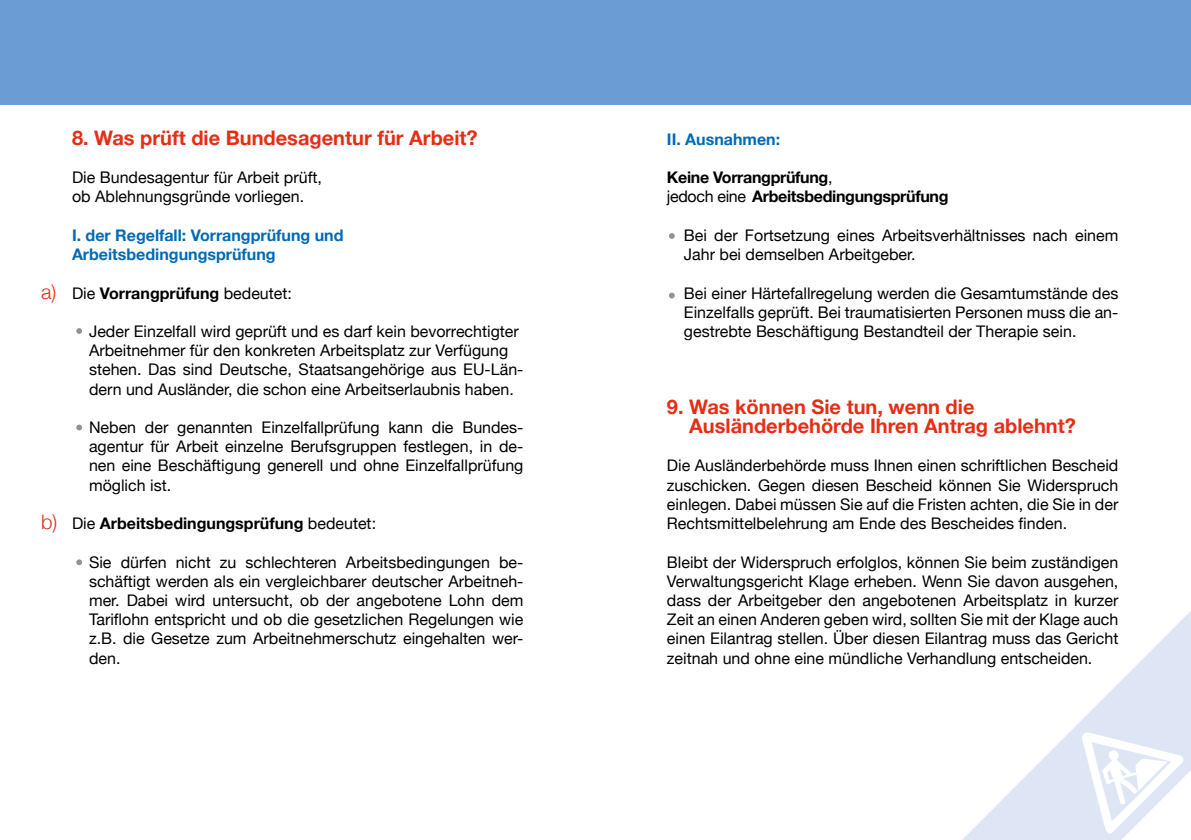
<style>
.page{position:relative;width:1191px;height:840px;background:#fff}
.page>*{position:absolute;margin:0;border:0;box-sizing:border-box;transform-origin:0 0}
.fließtext{font:700 20px "Helvetica Neue";color:#e62e15}
.t1{font:300 20px "Helvetica Neue";color:#e62e15}
.fließtext-2{font:16px/19.2px "Helvetica Neue";color:#000;text-align:justify}
.fließtext-3{font:700 16px "Helvetica Neue";color:#006ab5}
.fließtext-4{font:700 16px "Helvetica Neue";color:#000}
.fließtext-5{font:700 16px "Helvetica Neue";letter-spacing:-.02em;color:#000}
.s1{font-weight:400}
</style>
<div class="page">
<div style="left:0;top:0;width:1191px;height:105px;background:#6b9dd4"></div>
<svg style="left:963px;top:611px;width:228px;height:228px"></svg>
<svg style="left:1081px;top:731px;width:102px;height:102px"></svg>
<svg style="left:76px;top:328px;width:6px;height:6px"></svg>
<svg style="left:76px;top:424px;width:6px;height:6px"></svg>
<svg style="left:76px;top:559px;width:6px;height:6px"></svg>
<svg style="left:669px;top:233px;width:6px;height:6px"></svg>
<svg style="left:669px;top:292px;width:6px;height:6px"></svg>
<p class="t1" style="left:41px;top:275px;width:17px">a)</p>
<p class="t1" style="left:41px;top:505px;width:18px">b)</p>
<p class="fließtext" style="left:72px;top:122px;width:407px">8. Was prüft die Bundesagentur für Arbeit?</p>
<p class="fließtext-2" style="left:72px;top:169px;width:251px">Die Bundesagentur für Arbeit prüft,</p>
<p class="fließtext-2" style="left:72px;top:188px;width:234px">ob Ablehnungsgründe vorliegen.</p>
<p class="fließtext-3" style="left:72px;top:222px;width:273px">I. der Regelfall: Vorrangprüfung und</p>
<p class="fließtext-3" style="left:72px;top:242px;width:205px">Arbeitsbedingungsprüfung</p>
<p class="fließtext-4" style="left:72px;top:280px;width:221px"><span class="s1">Die</span> Vorrangprüfung <span class="s1">bedeutet:</span></p>
<p class="fließtext-2" style="left:89px;top:322px;width:431px">Jeder Einzelfall wird geprüft und es darf kein bevorrechtigter<br>Arbeitnehmer für den konkreten Arbeitsplatz zur Verfügung</p>
<p class="fließtext-2" style="left:89px;top:361px;width:436px">stehen. Das sind Deutsche, Staatsangehörige aus EU-Län&shy;dern und Ausländer, die schon eine Arbeitserlaubnis haben.</p>
<p class="fließtext-2" style="left:89px;top:418px;width:436px">Neben der genannten Einzelfallprüfung kann die Bundes&shy;agentur für Arbeit einzelne Berufsgruppen festlegen, in de&shy;nen eine Beschäftigung generell und ohne Einzelfallprüfung möglich ist.</p>
<p class="fließtext-4" style="left:72px;top:510px;width:306px"><span class="s1">Die</span> Arbeitsbedingungsprüfung <span class="s1">bedeutet:</span></p>
<p class="fließtext-2" style="left:89px;top:553px;width:436px">Sie dürfen nicht zu schlechteren Arbeitsbedingungen be&shy;schäftigt werden als ein vergleichbarer deutscher Arbeitneh&shy;mer. Dabei wird untersucht, ob der angebotene Lohn dem Tariflohn entspricht und ob die gesetzlichen Regelungen wie z.B. die Gesetze zum Arbeitnehmerschutz eingehalten wer&shy;den.</p>
<p class="fließtext-3" style="left:667px;top:126px;width:115px">II. Ausnahmen:</p>
<p class="fließtext-5" style="left:667px;top:165px;width:167px">Keine Vorrangprüfung<span class="s1">,</span></p>
<p class="fließtext-5" style="left:667px;top:184px;width:283px"><span class="s1">jedoch eine</span> Arbeitsbedingungsprüfung</p>
<p class="fließtext-2" style="left:684px;top:226px;width:436px">Bei der Fortsetzung eines Arbeitsverhältnisses nach einem<br>Jahr bei demselben Arbeitgeber.</p>
<p class="fließtext-2" style="left:684px;top:284px;width:436px">Bei einer Härtefallregelung werden die Gesamtumstände des Einzelfalls geprüft. Bei traumatisierten Personen muss die an&shy;gestrebte Beschäftigung Bestandteil der Therapie sein.</p>
<p class="fließtext" style="left:667px;top:391px;width:309px">9. Was können Sie tun, wenn die</p>
<p class="fließtext" style="left:689px;top:410px;width:388px">Ausländerbehörde Ihren Antrag ablehnt?</p>
<p class="fließtext-2" style="left:667px;top:457px;width:453px">Die Ausländerbehörde muss Ihnen einen schriftlichen Bescheid zuschicken. Gegen diesen Bescheid können Sie Widerspruch einlegen. Dabei müssen Sie auf die Fristen achten, die Sie in der Rechtsmittelbelehrung am Ende des Bescheides finden.</p>
<p class="fließtext-2" style="left:667px;top:553px;width:453px">Bleibt der Widerspruch erfolglos, können Sie beim zuständigen Verwaltungsgericht Klage erheben. Wenn Sie davon ausgehen, dass der Arbeitgeber den angebotenen Arbeitsplatz in kurzer Zeit an einen Anderen geben wird, sollten Sie mit der Klage auch einen Eilantrag stellen. Über diesen Eilantrag muss das Gericht zeitnah und ohne eine mündliche Verhandlung entscheiden.</p>
</div>
